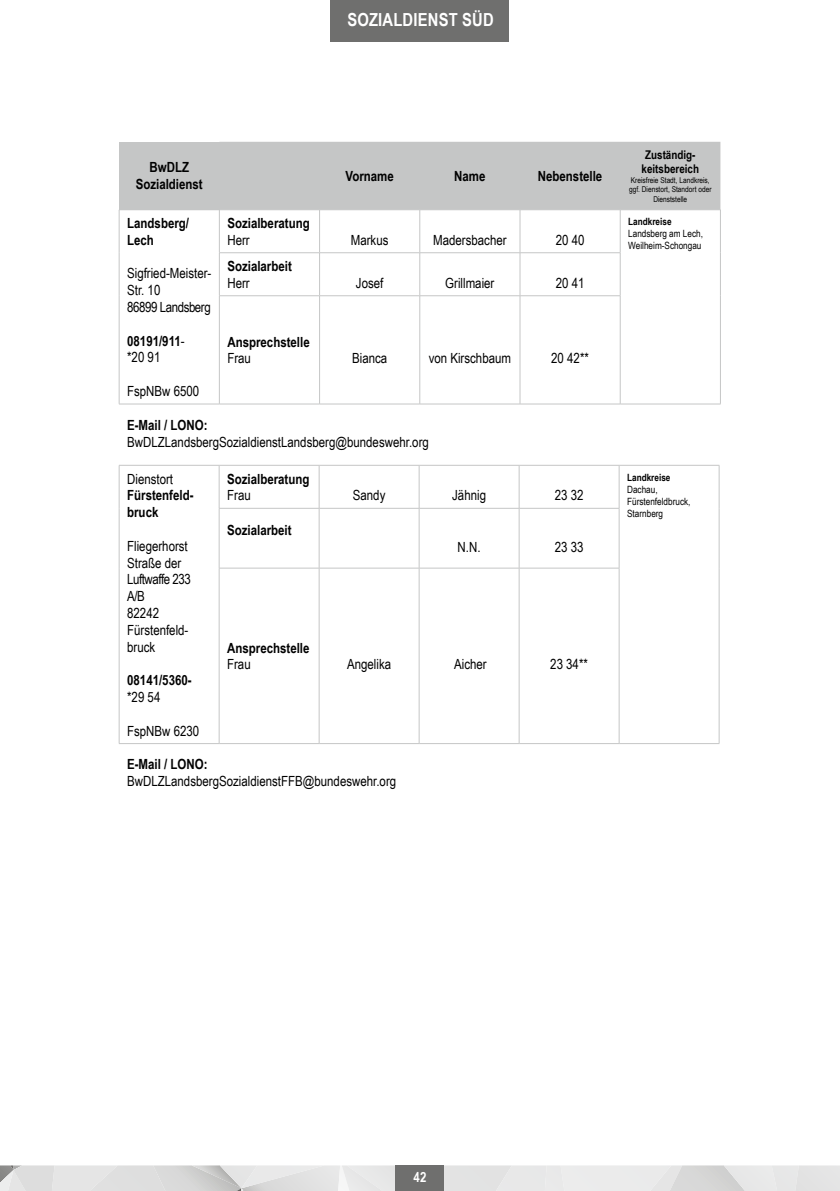
<style>
.page{position:relative;width:840px;height:1191px;background:#fff}
.page>*{position:absolute;margin:0;border:0;box-sizing:border-box;transform-origin:0 0}
.t1{font:700 18px "Arial Narrow";letter-spacing:.01em;color:#fff}
.t2{font:14px/16.8px "Arial Narrow";color:#000}
.t3{font:700 14px/16.8px "Arial Narrow";color:#000}
.t4{font:700 14px "Arial Narrow";color:#fff}
.t5{font:700 12px/14.4px "Arial Narrow";color:#000}
.t6{font:10px/12px "Arial Narrow";color:#000}
.t7{font:700 10px "Arial Narrow";color:#000}
.t8{font:8px/9.6px "Arial Narrow";color:#000;text-align:center}
.s1{font-weight:400}
</style>
<div class="page">
<svg style="left:0;top:1165px;width:839px;height:26px;fill:#e5e5e5"></svg>
<div style="left:395px;top:1165px;width:49px;height:26px;background:#6f6f6e"></div>
<div style="left:330px;top:0;width:179px;height:41px;background:#6f6f6e"></div>
<div style="left:119px;top:142px;width:100px;height:68px;background:#c5c6c6"></div>
<div style="left:219px;top:142px;width:501px;height:67px;background:#c5c6c6"></div>
<hr style="left:119px;top:210px;width:1px;height:43px;background:#c5c6c6">
<hr style="left:219px;top:209px;width:100px;height:1px;background:#c5c6c6">
<hr style="left:319px;top:209px;width:100px;height:1px;background:#c5c6c6">
<hr style="left:419px;top:209px;width:100px;height:1px;background:#c5c6c6">
<hr style="left:519px;top:209px;width:101px;height:1px;background:#c5c6c6">
<hr style="left:620px;top:209px;width:100px;height:1px;background:#c5c6c6">
<hr style="left:119px;top:253px;width:1px;height:43px;background:#c5c6c6">
<hr style="left:119px;top:296px;width:1px;height:108px;background:#c5c6c6">
<hr style="left:219px;top:210px;width:1px;height:42px;background:#c5c6c6">
<hr style="left:319px;top:210px;width:1px;height:42px;background:#c5c6c6">
<hr style="left:419px;top:210px;width:1px;height:42px;background:#c5c6c6">
<hr style="left:519px;top:210px;width:1px;height:42px;background:#c5c6c6">
<hr style="left:619px;top:210px;width:1px;height:42px;background:#c5c6c6">
<hr style="left:719px;top:210px;width:1px;height:43px;background:#c5c6c6">
<hr style="left:719px;top:253px;width:1px;height:43px;background:#c5c6c6">
<hr style="left:719px;top:296px;width:1px;height:108px;background:#c5c6c6">
<hr style="left:219px;top:253px;width:1px;height:42px;background:#c5c6c6">
<hr style="left:219px;top:252px;width:100px;height:1px;background:#c5c6c6">
<hr style="left:319px;top:253px;width:1px;height:42px;background:#c5c6c6">
<hr style="left:319px;top:252px;width:100px;height:1px;background:#c5c6c6">
<hr style="left:419px;top:252px;width:100px;height:1px;background:#c5c6c6">
<hr style="left:519px;top:252px;width:101px;height:1px;background:#c5c6c6">
<hr style="left:419px;top:253px;width:1px;height:42px;background:#c5c6c6">
<hr style="left:519px;top:253px;width:1px;height:42px;background:#c5c6c6">
<hr style="left:619px;top:253px;width:1px;height:42px;background:#c5c6c6">
<hr style="left:219px;top:296px;width:1px;height:108px;background:#c5c6c6">
<hr style="left:219px;top:295px;width:100px;height:1px;background:#c5c6c6">
<hr style="left:319px;top:296px;width:1px;height:108px;background:#c5c6c6">
<hr style="left:319px;top:295px;width:100px;height:1px;background:#c5c6c6">
<hr style="left:419px;top:295px;width:100px;height:1px;background:#c5c6c6">
<hr style="left:519px;top:295px;width:101px;height:1px;background:#c5c6c6">
<hr style="left:419px;top:296px;width:1px;height:108px;background:#c5c6c6">
<hr style="left:519px;top:296px;width:1px;height:108px;background:#c5c6c6">
<hr style="left:619px;top:296px;width:1px;height:108px;background:#c5c6c6">
<hr style="left:119px;top:404px;width:100px;height:1px;background:#c5c6c6">
<hr style="left:219px;top:404px;width:100px;height:1px;background:#c5c6c6">
<hr style="left:319px;top:404px;width:100px;height:1px;background:#c5c6c6">
<hr style="left:419px;top:404px;width:100px;height:1px;background:#c5c6c6">
<hr style="left:519px;top:404px;width:101px;height:1px;background:#c5c6c6">
<hr style="left:620px;top:404px;width:100px;height:1px;background:#c5c6c6">
<hr style="left:119px;top:465px;width:1px;height:43px;background:#c5c6c6">
<hr style="left:718px;top:465px;width:1px;height:43px;background:#c5c6c6">
<hr style="left:119px;top:508px;width:1px;height:60px;background:#c5c6c6">
<hr style="left:718px;top:508px;width:1px;height:60px;background:#c5c6c6">
<hr style="left:119px;top:568px;width:1px;height:175px;background:#c5c6c6">
<hr style="left:718px;top:568px;width:1px;height:175px;background:#c5c6c6">
<hr style="left:119px;top:465px;width:100px;height:1px;background:#c5c6c6">
<hr style="left:219px;top:465px;width:100px;height:1px;background:#c5c6c6">
<hr style="left:319px;top:465px;width:100px;height:1px;background:#c5c6c6">
<hr style="left:419px;top:465px;width:100px;height:1px;background:#c5c6c6">
<hr style="left:519px;top:465px;width:99px;height:1px;background:#c5c6c6">
<hr style="left:618px;top:465px;width:101px;height:1px;background:#c5c6c6">
<hr style="left:219px;top:465px;width:1px;height:43px;background:#c5c6c6">
<hr style="left:318px;top:465px;width:1px;height:43px;background:#c5c6c6">
<hr style="left:418px;top:465px;width:1px;height:43px;background:#c5c6c6">
<hr style="left:518px;top:465px;width:1px;height:43px;background:#c5c6c6">
<hr style="left:618px;top:465px;width:1px;height:43px;background:#c5c6c6">
<hr style="left:219px;top:508px;width:1px;height:60px;background:#c5c6c6">
<hr style="left:219px;top:508px;width:100px;height:1px;background:#c5c6c6">
<hr style="left:318px;top:508px;width:1px;height:60px;background:#c5c6c6">
<hr style="left:319px;top:508px;width:100px;height:1px;background:#c5c6c6">
<hr style="left:419px;top:508px;width:100px;height:1px;background:#c5c6c6">
<hr style="left:519px;top:508px;width:100px;height:1px;background:#c5c6c6">
<hr style="left:418px;top:508px;width:1px;height:60px;background:#c5c6c6">
<hr style="left:518px;top:508px;width:1px;height:60px;background:#c5c6c6">
<hr style="left:618px;top:508px;width:1px;height:60px;background:#c5c6c6">
<hr style="left:219px;top:568px;width:1px;height:175px;background:#c5c6c6">
<hr style="left:219px;top:568px;width:100px;height:1px;background:#c5c6c6">
<hr style="left:318px;top:568px;width:1px;height:175px;background:#c5c6c6">
<hr style="left:319px;top:568px;width:100px;height:1px;background:#c5c6c6">
<hr style="left:419px;top:568px;width:100px;height:1px;background:#c5c6c6">
<hr style="left:519px;top:568px;width:100px;height:1px;background:#c5c6c6">
<hr style="left:418px;top:568px;width:1px;height:175px;background:#c5c6c6">
<hr style="left:518px;top:568px;width:1px;height:175px;background:#c5c6c6">
<hr style="left:618px;top:568px;width:1px;height:175px;background:#c5c6c6">
<hr style="left:119px;top:743px;width:100px;height:1px;background:#c5c6c6">
<hr style="left:219px;top:743px;width:100px;height:1px;background:#c5c6c6">
<hr style="left:319px;top:743px;width:100px;height:1px;background:#c5c6c6">
<hr style="left:419px;top:743px;width:100px;height:1px;background:#c5c6c6">
<hr style="left:519px;top:743px;width:99px;height:1px;background:#c5c6c6">
<hr style="left:618px;top:743px;width:101px;height:1px;background:#c5c6c6">
<p class="t1" style="left:347px;top:6px;width:148px">SOZIALDIENST SÜD</p>
<p class="t3" style="left:136px;top:158px;width:68px;text-align:center">BwDLZ<br>Sozialdienst</p>
<p class="t3" style="left:345px;top:167px;width:50px">Vorname</p>
<p class="t3" style="left:454px;top:167px;width:33px">Name</p>
<p class="t3" style="left:537px;top:167px;width:66px">Nebenstelle</p>
<p class="t3" style="left:127px;top:214px;width:63px">Landsberg/<br>Lech</p>
<p class="t2" style="left:127px;top:264px;width:86px">Sigfried-Meister-<br>Str. 10<br>86899 Landsberg</p>
<p class="t3" style="left:127px;top:331px;width:59px">08191/911<span class="s1">- *20 91</span></p>
<p class="t2" style="left:127px;top:382px;width:74px">FspNBw 6500</p>
<p class="t3" style="left:227px;top:214px;width:84px">Sozialberatung</p>
<p class="t2" style="left:227px;top:231px;width:24px">Herr</p>
<p class="t2" style="left:350px;top:231px;width:39px">Markus</p>
<p class="t2" style="left:433px;top:231px;width:75px">Madersbacher</p>
<p class="t2" style="left:555px;top:231px;width:30px">20 40</p>
<p class="t3" style="left:227px;top:257px;width:66px">Sozialarbeit</p>
<p class="t2" style="left:227px;top:274px;width:24px">Herr</p>
<p class="t2" style="left:356px;top:274px;width:29px">Josef</p>
<p class="t2" style="left:445px;top:274px;width:51px">Grillmaier</p>
<p class="t2" style="left:555px;top:274px;width:30px">20 41</p>
<p class="t3" style="left:227px;top:332px;width:84px">Ansprechstelle</p>
<p class="t2" style="left:227px;top:349px;width:25px">Frau</p>
<p class="t2" style="left:352px;top:349px;width:37px">Bianca</p>
<p class="t2" style="left:428px;top:349px;width:84px">von Kirschbaum</p>
<p class="t2" style="left:551px;top:349px;width:39px">20 42**</p>
<p class="t3" style="left:127px;top:416px;width:82px">E-Mail / LONO:</p>
<p class="t2" style="left:127px;top:433px;width:303px">BwDLZLandsbergSozialdienstLandsberg@bundeswehr.org</p>
<p class="t2" style="left:127px;top:469px;width:47px">Dienstort</p>
<p class="t3" style="left:127px;top:486px;width:68px">Fürstenfeld&shy;bruck</p>
<p class="t2" style="left:127px;top:537px;width:65px">Fliegerhorst<br>Straße der<br>Luftwaffe 233<br>A/B<br>82242<br>Fürstenfeld&shy;bruck</p>
<p class="t3" style="left:127px;top:671px;width:66px">08141/5360-</p>
<p class="t2" style="left:127px;top:688px;width:35px">*29 54</p>
<p class="t2" style="left:127px;top:721px;width:74px">FspNBw 6230</p>
<p class="t3" style="left:227px;top:469px;width:84px">Sozialberatung</p>
<p class="t2" style="left:227px;top:486px;width:25px">Frau</p>
<p class="t2" style="left:352px;top:486px;width:34px">Sandy</p>
<p class="t2" style="left:452px;top:486px;width:35px">Jähnig</p>
<p class="t2" style="left:554px;top:486px;width:30px">23 32</p>
<p class="t3" style="left:227px;top:521px;width:66px">Sozialarbeit</p>
<p class="t2" style="left:457px;top:538px;width:24px">N.N.</p>
<p class="t2" style="left:554px;top:538px;width:30px">23 33</p>
<p class="t3" style="left:227px;top:638px;width:84px">Ansprechstelle</p>
<p class="t2" style="left:227px;top:655px;width:25px">Frau</p>
<p class="t2" style="left:347px;top:655px;width:46px">Angelika</p>
<p class="t2" style="left:454px;top:655px;width:34px">Aicher</p>
<p class="t2" style="left:550px;top:655px;width:39px">23 34**</p>
<p class="t3" style="left:127px;top:755px;width:82px">E-Mail / LONO:</p>
<p class="t2" style="left:127px;top:772px;width:270px">BwDLZLandsbergSozialdienstFFB@bundeswehr.org</p>
<p class="t5" style="left:641px;top:146px;width:59px">Zuständig&shy;keitsbereich</p>
<p class="t8" style="left:628px;top:175px;width:84px">Kreisfreie Stadt, Landkreis, ggf. Dienstort, Standort oder<br>Dienststelle</p>
<p class="t7" style="left:628px;top:214px;width:45px">Landkreise</p>
<p class="t6" style="left:628px;top:227px;width:76px">Landsberg am Lech,<br>Weilheim-Schongau</p>
<p class="t7" style="left:626px;top:469px;width:45px">Landkreise</p>
<p class="t6" style="left:626px;top:483px;width:65px">Dachau,<br>Fürstenfeldbruck,<br>Starnberg</p>
<p class="t4" style="left:413px;top:1166px;width:14px">42</p>
</div>
